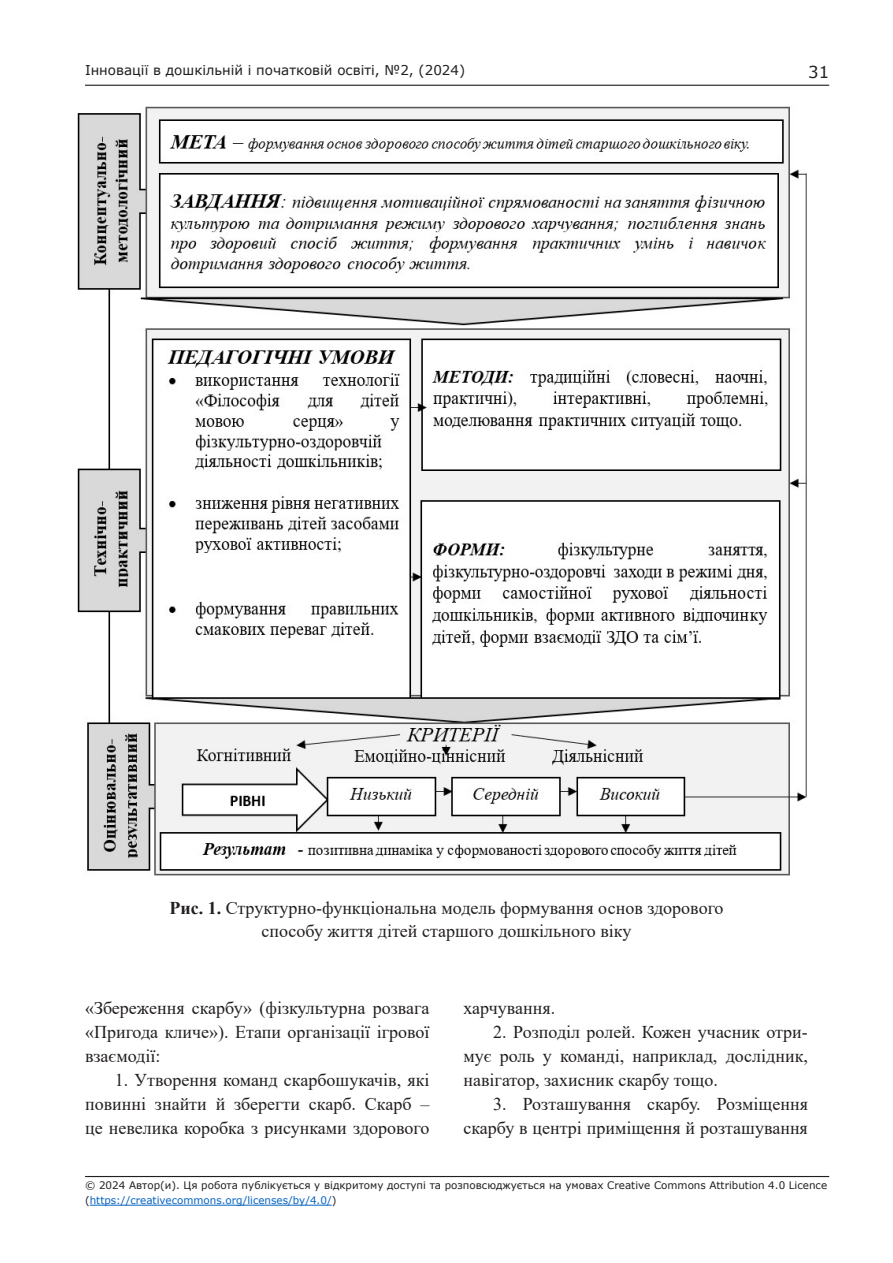
<style>
.page{position:relative;width:893px;height:1263px;background:#fff}
.page>*{position:absolute;margin:0;border:0;box-sizing:border-box;transform-origin:0 0}
.t1{font:18px/24px "Times New Roman";color:#231f20;text-align:justify}
.t2{font:16.5px "MS Reference Sans Serif";color:#231f20}
.t3{font:13.5px "MS Reference Sans Serif";color:#231f20}
.t4{font:10.35px/15px "MS Reference Sans Serif";color:#231f20}
.s1{font-weight:700}
.s2{color:#0563c1}
</style>
<div class="page">
<hr style="left:85px;top:85px;width:744px;height:1px;background:#231f20">
<hr style="left:90px;top:1205px;width:242px;height:1px;background:#0563c1">
<hr style="left:85px;top:1176px;width:744px;height:1px;background:#231f20">
<img style="left:77px;top:106px;width:730px;height:770px">
<p class="t3" style="left:85px;top:61px;width:382px">Інновації в дошкільній і початковій освіті, №2, (2024)</p>
<p class="t2" style="left:808px;top:62px;width:22px">31</p>
<p class="t1" style="left:169px;top:896px;width:556px"><span class="s1">Рис. 1.</span> Структурно-функціональна модель формування основ здорового</p>
<p class="t1" style="left:262px;top:918px;width:371px">способу життя дітей старшого дошкільного віку</p>
<p class="t1" style="left:85px;top:995px;width:346px">«Збереження скарбу» (фізкультурна розвага «Пригода кличе»). Етапи організації ігрової взаємодії:</p>
<p class="t1" style="left:85px;top:1067px;width:346px;text-indent:30px">1. Утворення команд скарбошукачів, які повинні знайти й зберегти скарб. Скарб – це невелика коробка з рисунками здорового</p>
<p class="t1" style="left:463px;top:995px;width:93px">харчування.</p>
<p class="t1" style="left:463px;top:1019px;width:346px;text-indent:30px">2. Розподіл ролей. Кожен учасник отри&shy;мує роль у команді, наприклад, дослідник, навігатор, захисник скарбу тощо.</p>
<p class="t1" style="left:463px;top:1091px;width:346px;text-align:right">3. Розташування скарбу. Розміщення скарбу в центрі приміщення й розташування</p>
<p class="t4" style="left:85px;top:1178px;width:744px">© 2024 Автор(и). Ця робота публікується у відкритому доступі та розповсюджується на умовах Creative Commons Attribution 4.0 Licence (<span class="s2">https://creativecommons.org/licenses/by/4.0/</span>)</p>
</div>
